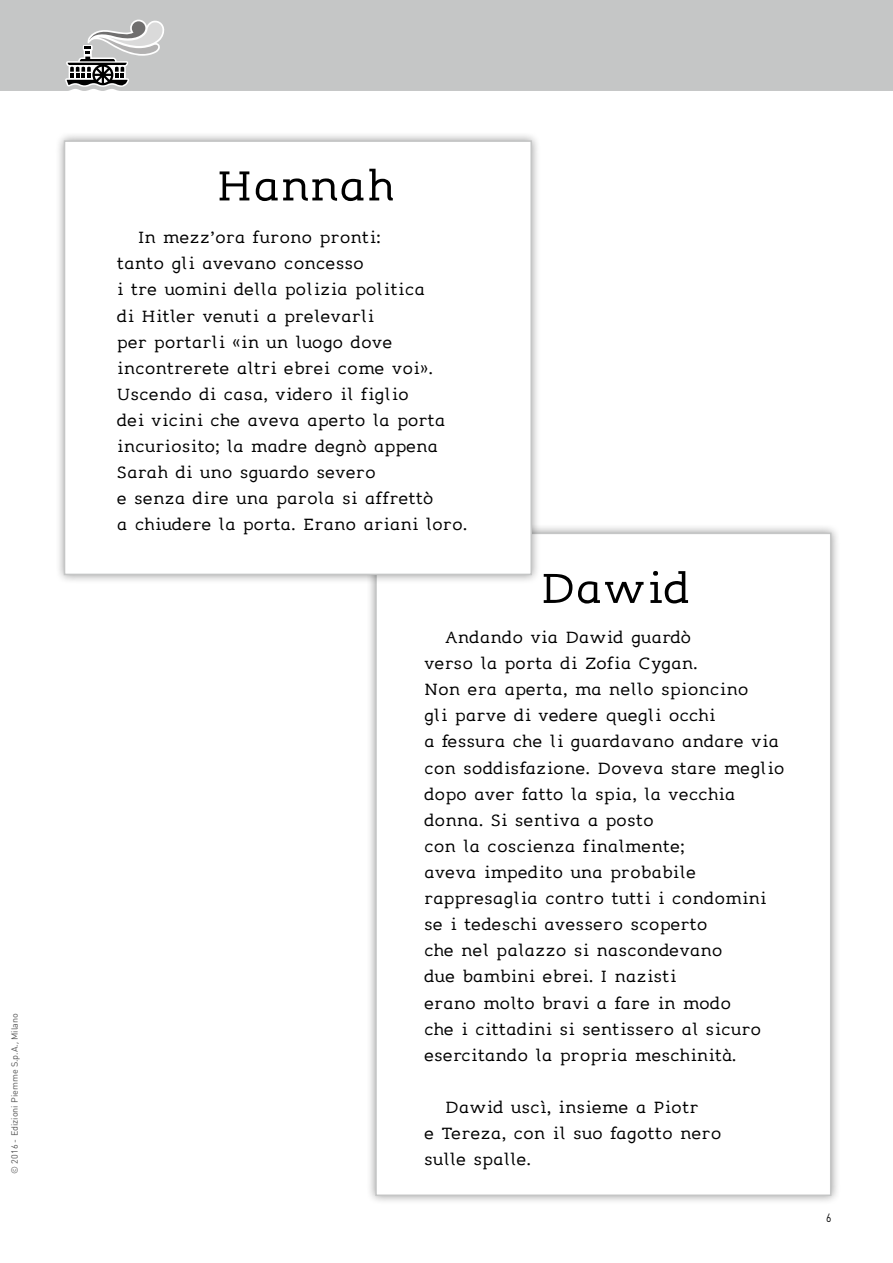
<style>
.page{position:relative;width:893px;height:1263px;background:#fff}
.page>*{position:absolute;margin:0;border:0;box-sizing:border-box;transform-origin:0 0}
.t1{font:54px "leggimi";color:#000}
.t2{font:21px/26.1px "leggimi";color:#000}
.t3{font:12px "DIN Round Pro";color:#000;scale:.85 1}
.t4{font:9px "DIN Round Pro";color:#565656}
</style>
<div class="page">
<div style="left:0;top:0;width:893px;height:91px;background:#c5c6c6"></div>
<svg style="left:65px;top:20px;width:100px;height:67px;background:#b2b2b2"></svg>
<div style="left:366px;top:524px;width:474px;height:681px;background:#000;opacity:.4"></div>
<div style="left:375px;top:533px;width:456px;height:663px;background:#fff;border:2px solid #c5c6c6"></div>
<div style="left:55px;top:131px;width:486px;height:453px;background:#000;opacity:.4"></div>
<div style="left:64px;top:140px;width:468px;height:435px;background:#fff;border:2px solid #c5c6c6"></div>
<p class="t4" style="left:8px;top:1174px;width:162px;rotate:-90deg">© 2016 - Edizioni Piemme S.p.A., Milano</p>
<h1 class="t1" style="left:216px;top:157px;width:179px">Hannah</h1>
<p class="t2" style="left:117px;top:224px;width:352px;text-indent:21px">In mezz’ora furono pronti:<br>tanto gli avevano concesso<br>i tre uomini della polizia politica<br>di Hitler venuti a prelevarli<br>per portarli «in un luogo dove incontrerete altri ebrei come voi».<br>Uscendo di casa, videro il figlio<br>dei vicini che aveva aperto la porta incuriosito; la madre degnò appena<br>Sarah di uno sguardo severo<br>e senza dire una parola si affrettò<br>a chiudere la porta. Erano ariani loro.</p>
<h1 class="t1" style="left:540px;top:559px;width:152px">Dawid</h1>
<p class="t2" style="left:424px;top:624px;width:362px;text-indent:21px">Andando via Dawid guardò<br>verso la porta di Zofia Cygan.<br>Non era aperta, ma nello spioncino<br>gli parve di vedere quegli occhi<br>a fessura che li guardavano andare via con soddisfazione. Doveva stare meglio dopo aver fatto la spia, la vecchia donna. Si sentiva a posto<br>con la coscienza finalmente;<br>aveva impedito una probabile rappresaglia contro tutti i condomini se i tedeschi avessero scoperto<br>che nel palazzo si nascondevano<br>due bambini ebrei. I nazisti<br>erano molto bravi a fare in modo<br>che i cittadini si sentissero al sicuro esercitando la propria meschinità.</p>
<p class="t2" style="left:424px;top:1094px;width:299px;text-indent:21px">Dawid uscì, insieme a Piotr<br>e Tereza, con il suo fagotto nero sulle spalle.</p>
<p class="t3" style="left:826px;top:1210px;width:8px">6</p>
</div>
